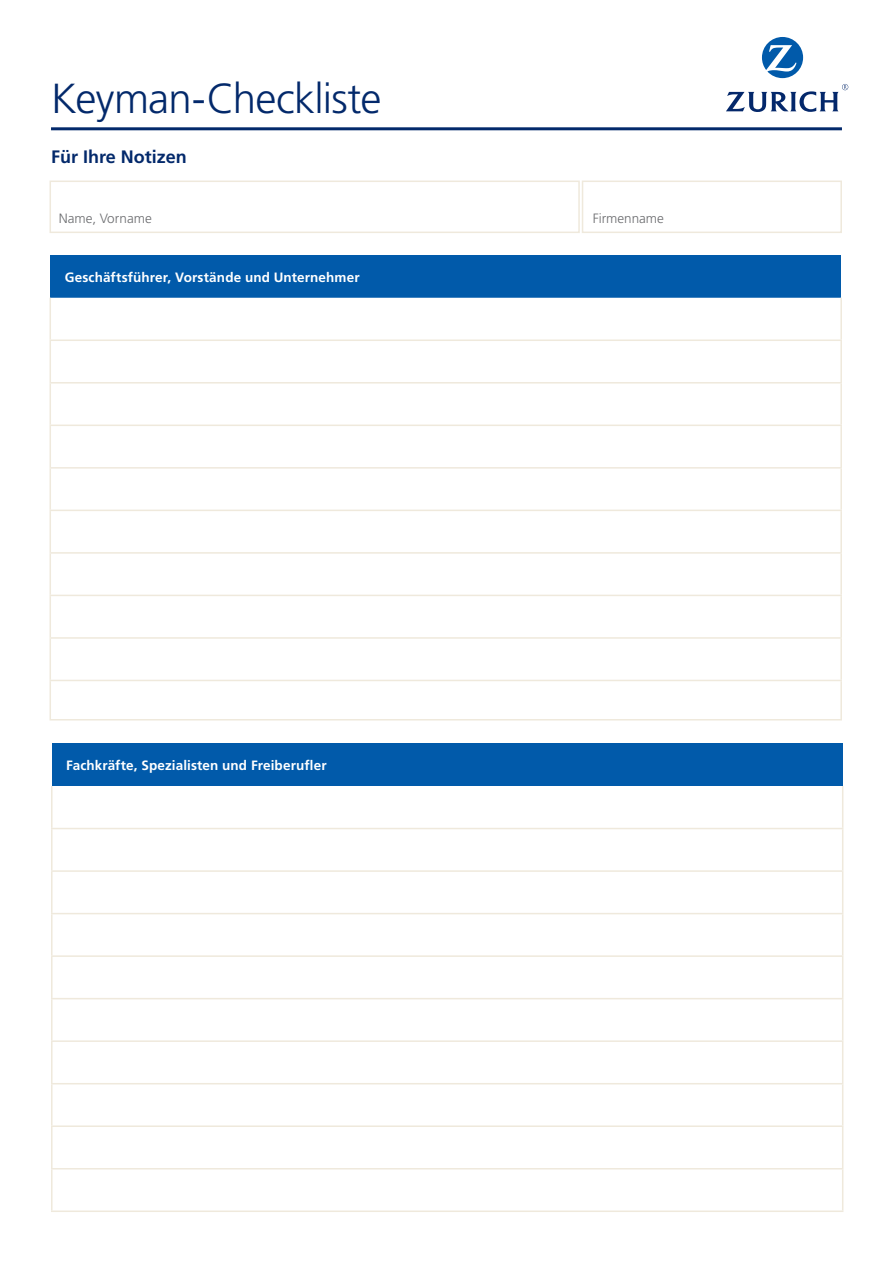
<style>
.page{position:relative;width:893px;height:1263px;background:#fff}
.page>*{position:absolute;margin:0;border:0;box-sizing:border-box;transform-origin:0 0}
.t1{font:300 42px "Frutiger";letter-spacing:-.02em;color:#03296b}
.t2{font:700 18px "Frutiger LT Std";color:#03296b}
.t3{font:700 13.5px "Frutiger LT Std";letter-spacing:.01em;color:#fff}
.t4{font:300 13.5px "Frutiger LT Std";color:#6c6d70}
</style>
<div class="page">
<hr style="left:51px;top:127px;width:791px;height:3px;background:#03296b">
<svg style="left:762px;top:37px;width:41px;height:41px"></svg>
<svg style="left:726px;top:84px;width:122px;height:28px"></svg>
<div style="left:50px;top:255px;width:791px;height:43px;background:#015aaa"></div>
<svg style="left:51px;top:383px;width:789px;height:297px"></svg>
<hr style="left:50px;top:298px;width:1px;height:41px;background:#efe9dc">
<hr style="left:50px;top:339px;width:792px;height:2px;background:#efe9dc">
<hr style="left:50px;top:341px;width:1px;height:41px;background:#efe9dc">
<hr style="left:50px;top:382px;width:792px;height:1px;background:#efe9dc">
<hr style="left:50px;top:383px;width:1px;height:42px;background:#efe9dc">
<hr style="left:50px;top:425px;width:792px;height:1px;background:#efe9dc">
<hr style="left:50px;top:426px;width:1px;height:41px;background:#efe9dc">
<hr style="left:50px;top:467px;width:792px;height:2px;background:#efe9dc">
<hr style="left:50px;top:469px;width:1px;height:41px;background:#efe9dc">
<hr style="left:50px;top:510px;width:792px;height:1px;background:#efe9dc">
<hr style="left:50px;top:511px;width:1px;height:41px;background:#efe9dc">
<hr style="left:50px;top:552px;width:792px;height:2px;background:#efe9dc">
<hr style="left:50px;top:554px;width:1px;height:41px;background:#efe9dc">
<hr style="left:50px;top:595px;width:792px;height:1px;background:#efe9dc">
<hr style="left:50px;top:596px;width:1px;height:41px;background:#efe9dc">
<hr style="left:50px;top:637px;width:792px;height:2px;background:#efe9dc">
<hr style="left:50px;top:639px;width:1px;height:41px;background:#efe9dc">
<hr style="left:50px;top:680px;width:792px;height:1px;background:#efe9dc">
<hr style="left:50px;top:681px;width:1px;height:38px;background:#efe9dc">
<hr style="left:50px;top:719px;width:792px;height:1px;background:#efe9dc">
<hr style="left:840px;top:298px;width:2px;height:41px;background:#efe9dc">
<hr style="left:840px;top:341px;width:2px;height:41px;background:#efe9dc">
<hr style="left:840px;top:383px;width:2px;height:42px;background:#efe9dc">
<hr style="left:840px;top:426px;width:2px;height:41px;background:#efe9dc">
<hr style="left:840px;top:469px;width:2px;height:41px;background:#efe9dc">
<hr style="left:840px;top:511px;width:2px;height:41px;background:#efe9dc">
<hr style="left:840px;top:554px;width:2px;height:41px;background:#efe9dc">
<hr style="left:840px;top:596px;width:2px;height:41px;background:#efe9dc">
<hr style="left:840px;top:639px;width:2px;height:41px;background:#efe9dc">
<hr style="left:840px;top:681px;width:2px;height:38px;background:#efe9dc">
<div style="left:52px;top:743px;width:791px;height:43px;background:#015aaa"></div>
<svg style="left:53px;top:829px;width:789px;height:341px"></svg>
<hr style="left:51px;top:786px;width:2px;height:42px;background:#efe9dc">
<hr style="left:51px;top:828px;width:792px;height:1px;background:#efe9dc">
<hr style="left:51px;top:829px;width:2px;height:41px;background:#efe9dc">
<hr style="left:51px;top:870px;width:792px;height:2px;background:#efe9dc">
<hr style="left:51px;top:872px;width:2px;height:41px;background:#efe9dc">
<hr style="left:51px;top:913px;width:792px;height:1px;background:#efe9dc">
<hr style="left:51px;top:914px;width:2px;height:41px;background:#efe9dc">
<hr style="left:51px;top:955px;width:792px;height:2px;background:#efe9dc">
<hr style="left:51px;top:957px;width:2px;height:41px;background:#efe9dc">
<hr style="left:51px;top:998px;width:792px;height:1px;background:#efe9dc">
<hr style="left:51px;top:999px;width:2px;height:41px;background:#efe9dc">
<hr style="left:51px;top:1040px;width:792px;height:2px;background:#efe9dc">
<hr style="left:51px;top:1042px;width:2px;height:41px;background:#efe9dc">
<hr style="left:51px;top:1083px;width:792px;height:1px;background:#efe9dc">
<hr style="left:51px;top:1084px;width:2px;height:41px;background:#efe9dc">
<hr style="left:51px;top:1125px;width:792px;height:2px;background:#efe9dc">
<hr style="left:51px;top:1127px;width:2px;height:41px;background:#efe9dc">
<hr style="left:51px;top:1168px;width:792px;height:1px;background:#efe9dc">
<hr style="left:51px;top:1169px;width:2px;height:41px;background:#efe9dc">
<hr style="left:51px;top:1210px;width:792px;height:2px;background:#efe9dc">
<hr style="left:842px;top:786px;width:1px;height:42px;background:#efe9dc">
<hr style="left:842px;top:829px;width:1px;height:41px;background:#efe9dc">
<hr style="left:842px;top:872px;width:1px;height:41px;background:#efe9dc">
<hr style="left:842px;top:914px;width:1px;height:41px;background:#efe9dc">
<hr style="left:842px;top:957px;width:1px;height:41px;background:#efe9dc">
<hr style="left:842px;top:999px;width:1px;height:41px;background:#efe9dc">
<hr style="left:842px;top:1042px;width:1px;height:41px;background:#efe9dc">
<hr style="left:842px;top:1084px;width:1px;height:41px;background:#efe9dc">
<hr style="left:842px;top:1127px;width:1px;height:41px;background:#efe9dc">
<hr style="left:842px;top:1169px;width:1px;height:41px;background:#efe9dc">
<div style="left:50px;top:181px;width:530px;height:52px;background:#fff;border:2px solid #efe9dc"></div>
<div style="left:582px;top:181px;width:260px;height:52px;background:#fff;border:2px solid #efe9dc"></div>
<h1 class="t1" style="left:51px;top:75px;width:332px">Keyman-Checkliste</h1>
<h2 class="t2" style="left:51px;top:146px;width:137px">Für Ihre Notizen</h2>
<p class="t4" style="left:59px;top:211px;width:95px">Name, Vorname</p>
<p class="t4" style="left:593px;top:211px;width:73px">Firmenname</p>
<p class="t3" style="left:65px;top:269px;width:296px">Geschäftsführer, Vorstände und Unternehmer</p>
<p class="t3" style="left:66px;top:757px;width:262px">Fachkräfte, Spezialisten und Freiberufler</p>
</div>
